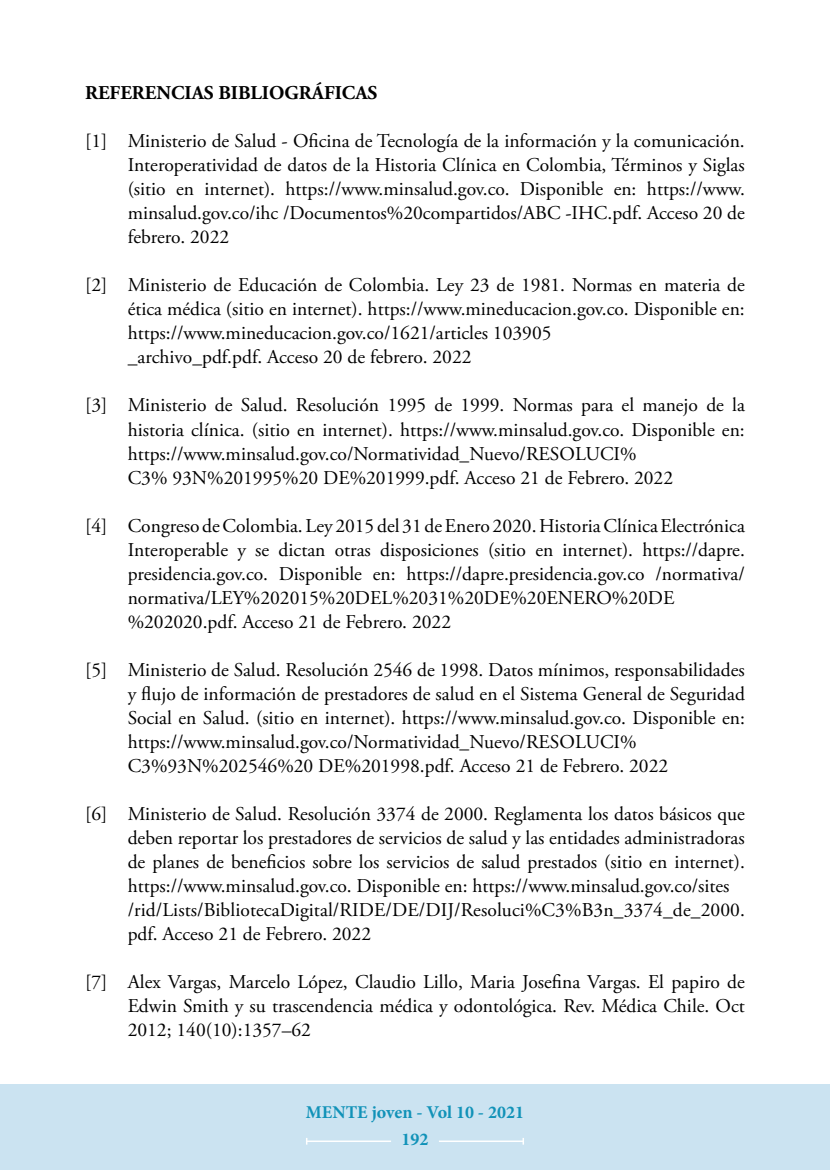
<style>
.page{position:relative;width:830px;height:1170px;background:#fff}
.page>*{position:absolute;margin:0;border:0;box-sizing:border-box;transform-origin:0 0}
.t1{font:19.5px/24px "Adobe Garamond Pro";color:#000}
.t2{font:700 19.5px "Adobe Garamond Pro";color:#000}
.t3{font:700 18px/26.5px "Minion Pro";color:#1192b8;text-align:center}
</style>
<div class="page">
<div style="left:0;top:1084px;width:829px;height:85px;background:#cbe3f1"></div>
<hr style="left:306px;top:1140px;width:85px;height:1px;background:#fff">
<hr style="left:438px;top:1140px;width:85px;height:1px;background:#fff">
<p class="t2" style="left:85px;top:82px;width:294px">REFERENCIAS BIBLIOGRÁFICAS</p>
<p class="t1" style="left:128px;top:130px;width:618px;text-align:justify;text-indent:-43px">[1] Ministerio de Salud - Oficina de Tecnología de la información y la comunicación.<br>Interoperatividad de datos de la Historia Clínica en Colombia, Términos y Siglas (sitio en internet). https://www.minsalud.gov.co. Disponible en: https://www. minsalud.gov.co/ihc /Documentos%20compartidos/ABC -IHC.pdf. Acceso 20 de febrero. 2022</p>
<p class="t1" style="left:128px;top:274px;width:618px;text-indent:-43px">[2] Ministerio de Educación de Colombia. Ley 23 de 1981. Normas en materia de ética médica (sitio en internet). https://www.mineducacion.gov.co. Disponible en: https://www.mineducacion.gov.co/1621/articles 103905<br>_archivo_pdf.pdf. Acceso 20 de febrero. 2022</p>
<p class="t1" style="left:128px;top:394px;width:618px;text-indent:-43px">[3] Ministerio de Salud. Resolución 1995 de 1999. Normas para el manejo de la historia clínica. (sitio en internet). https://www.minsalud.gov.co. Disponible en: https://www.minsalud.gov.co/Normatividad_Nuevo/RESOLUCI%<br>C3% 93N%201995%20 DE%201999.pdf. Acceso 21 de Febrero. 2022</p>
<p class="t1" style="left:128px;top:514px;width:618px;text-indent:-43px">[4] Congreso de Colombia. Ley 2015 del 31 de Enero 2020. Historia Clínica Electrónica Interoperable y se dictan otras disposiciones (sitio en internet). https://dapre. presidencia.gov.co. Disponible en: https://dapre.presidencia.gov.co /normativa/ normativa/LEY%202015%20DEL%2031%20DE%20ENERO%20DE %202020.pdf. Acceso 21 de Febrero. 2022</p>
<p class="t1" style="left:128px;top:658px;width:618px;text-indent:-43px">[5] Ministerio de Salud. Resolución 2546 de 1998. Datos mínimos, responsabilidades y flujo de información de prestadores de salud en el Sistema General de Seguridad Social en Salud. (sitio en internet). https://www.minsalud.gov.co. Disponible en: https://www.minsalud.gov.co/Normatividad_Nuevo/RESOLUCI% C3%93N%202546%20 DE%201998.pdf. Acceso 21 de Febrero. 2022</p>
<p class="t1" style="left:128px;top:802px;width:618px;text-indent:-43px">[6] Ministerio de Salud. Resolución 3374 de 2000. Reglamenta los datos básicos que deben reportar los prestadores de servicios de salud y las entidades administradoras de planes de beneficios sobre los servicios de salud prestados (sitio en internet). https://www.minsalud.gov.co. Disponible en: https://www.minsalud.gov.co/sites /rid/Lists/BibliotecaDigital/RIDE/DE/DIJ/Resoluci%C3%B3n_3374_de_2000. pdf. Acceso 21 de Febrero. 2022</p>
<p class="t1" style="left:128px;top:970px;width:618px;text-align:justify;text-indent:-43px">[7] Alex Vargas, Marcelo López, Claudio Lillo, Maria Josefina Vargas. El papiro de Edwin Smith y su trascendencia médica y odontológica. Rev. Médica Chile. Oct 2012; 140(10):1357–62</p>
<p class="t3" style="left:306px;top:1098px;width:219px">MENTE joven - Vol 10 - 2021<br>192</p>
</div>
